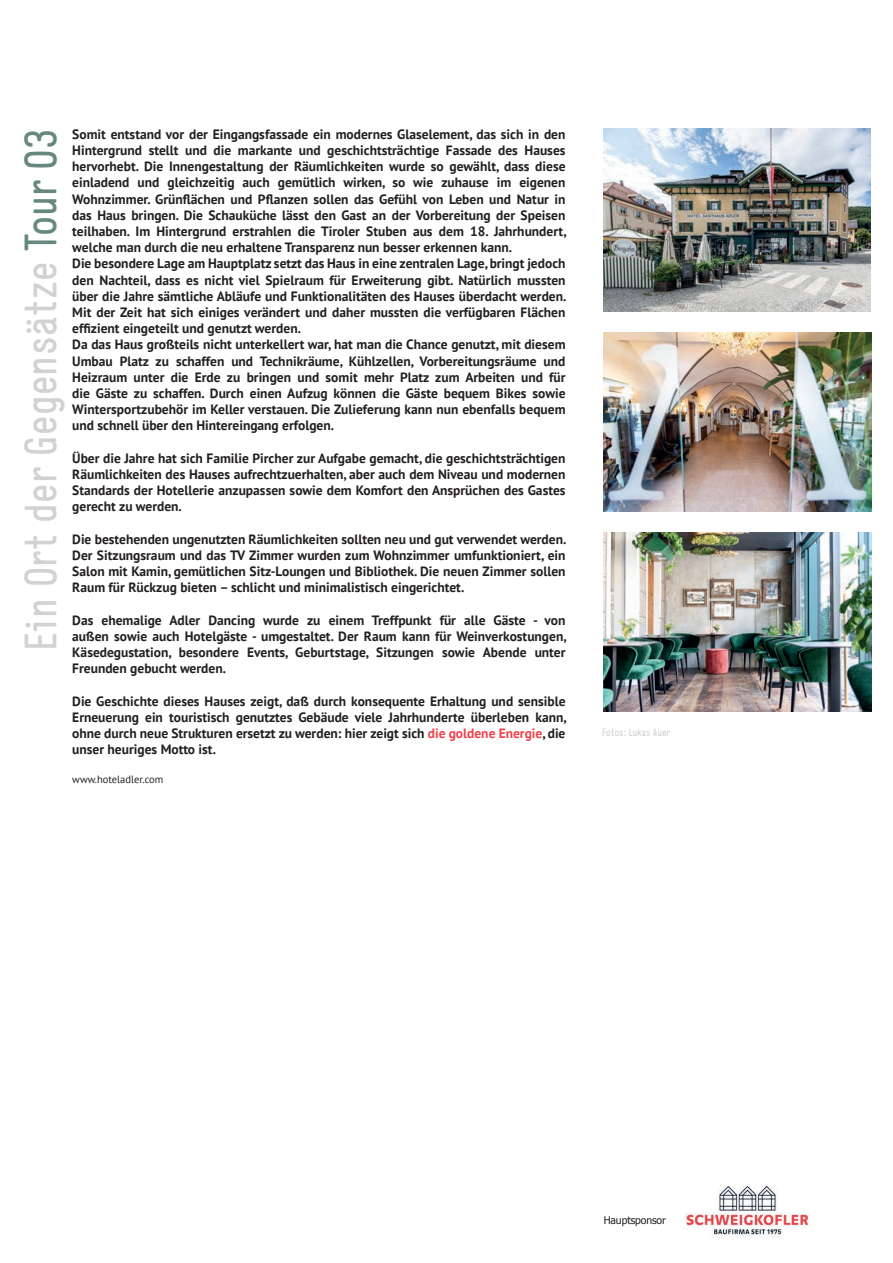
<style>
.page{position:relative;width:893px;height:1263px;background:#fff}
.page>*{position:absolute;margin:0;border:0;box-sizing:border-box;transform-origin:0 0}
.t1{font:45px "Generika MG";letter-spacing:.01em;color:#d1d2d4}
.t2{font:700 13.5px/16.2px "PT Sans";color:#231f20;text-align:justify}
.t3{font:10.5px "PT Sans";color:#231f20}
.t4{font:10.5px "Generika MG";color:#d1d2d4}
.t5{font:10.35px "Tahoma";letter-spacing:-.01em;color:#231f20}
.s1{color:#ee434d}
.s2{color:#678880}
</style>
<div class="page">
<img style="left:604px;top:533px;width:268px;height:178px">
<img style="left:684px;top:1185px;width:125px;height:53px">
<img style="left:604px;top:333px;width:268px;height:178px">
<img style="left:604px;top:129px;width:266px;height:182px">
<p class="t2" style="left:72px;top:126px;width:496px;text-align:left">Somit entstand vor der Eingangsfassade ein modernes Glaselement, das sich in den Hintergrund stellt und die markante und geschichtsträchtige Fassade des Hauses hervorhebt. Die Innengestaltung der Räumlichkeiten wurde so gewählt, dass diese einladend und gleichzeitig auch gemütlich wirken, so wie zuhause im eigenen Wohnzimmer. Grünflächen und Pflanzen sollen das Gefühl von Leben und Natur in das Haus bringen. Die Schauküche lässt den Gast an der Vorbereitung der Speisen teilhaben. Im Hintergrund erstrahlen die Tiroler Stuben aus dem 18. Jahrhundert, welche man durch die neu erhaltene Transparenz nun besser erkennen kann.<br>Die besondere Lage am Hauptplatz setzt das Haus in eine zentralen Lage, bringt jedoch den Nachteil, dass es nicht viel Spielraum für Erweiterung gibt. Natürlich mussten über die Jahre sämtliche Abläufe und Funktionalitäten des Hauses überdacht werden.<br>Mit der Zeit hat sich einiges verändert und daher mussten die verfügbaren Flächen effizient eingeteilt und genutzt werden.<br>Da das Haus großteils nicht unterkellert war, hat man die Chance genutzt, mit diesem Umbau Platz zu schaffen und Technikräume, Kühlzellen, Vorbereitungsräume und Heizraum unter die Erde zu bringen und somit mehr Platz zum Arbeiten und für die Gäste zu schaffen. Durch einen Aufzug können die Gäste bequem Bikes sowie Wintersportzubehör im Keller verstauen. Die Zulieferung kann nun ebenfalls bequem und schnell über den Hintereingang erfolgen.</p>
<p class="t2" style="left:72px;top:450px;width:495px">Über die Jahre hat sich Familie Pircher zur Aufgabe gemacht, die geschichtsträchtigen Räumlichkeiten des Hauses aufrechtzuerhalten, aber auch dem Niveau und modernen Standards der Hotellerie anzupassen sowie dem Komfort den Ansprüchen des Gastes gerecht zu werden.</p>
<p class="t2" style="left:72px;top:531px;width:496px">Die bestehenden ungenutzten Räumlichkeiten sollten neu und gut verwendet werden.<br>Der Sitzungsraum und das TV Zimmer wurden zum Wohnzimmer umfunktioniert, ein Salon mit Kamin, gemütlichen Sitz-Loungen und Bibliothek. Die neuen Zimmer sollen Raum für Rückzug bieten – schlicht und minimalistisch eingerichtet.</p>
<p class="t2" style="left:72px;top:612px;width:496px">Das ehemalige Adler Dancing wurde zu einem Treffpunkt für alle Gäste - von außen sowie auch Hotelgäste - umgestaltet. Der Raum kann für Weinverkostungen, Käsedegustation, besondere Events, Geburtstage, Sitzungen sowie Abende unter Freunden gebucht werden.</p>
<p class="t2" style="left:72px;top:693px;width:496px">Die Geschichte dieses Hauses zeigt, daß durch konsequente Erhaltung und sensible Erneuerung ein touristisch genutztes Gebäude viele Jahrhunderte überleben kann, ohne durch neue Strukturen ersetzt zu werden: hier zeigt sich <span class="s1">die goldene Energie</span>, die unser heuriges Motto ist.</p>
<p class="t3" style="left:72px;top:773px;width:93px">www.hoteladler.com</p>
<h1 class="t1" style="left:15px;top:651px;width:523px;rotate:-90deg">Ein Ort der Gegensätze <span class="s2">Tour 03</span></h1>
<p class="t4" style="left:602px;top:727px;width:70px">Fotos: Lukas Auer</p>
<p class="t5" style="left:604px;top:1213px;width:64px">Hauptsponsor</p>
</div>
